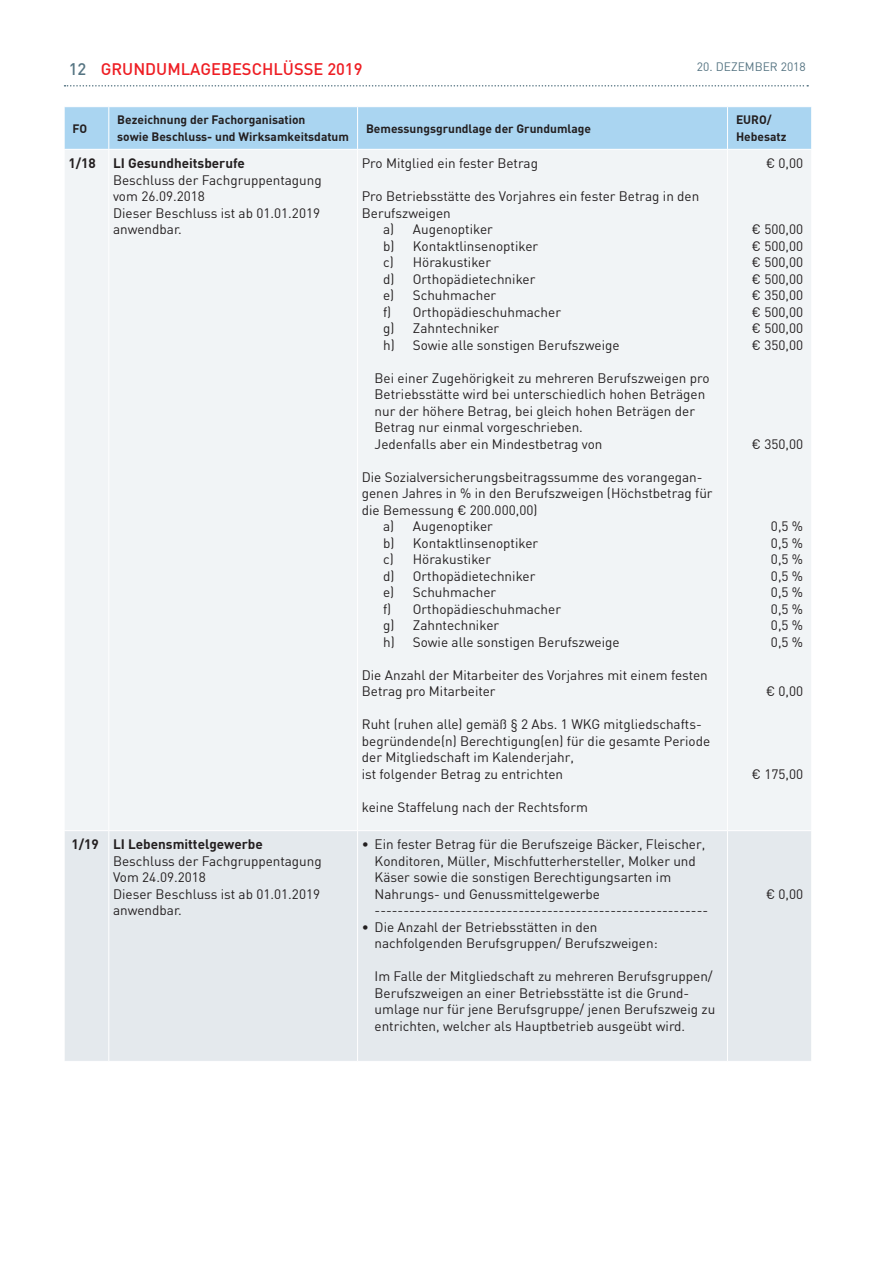
<style>
.page{position:relative;width:893px;height:1263px;background:#fff}
.page>*{position:absolute;margin:0;border:0;box-sizing:border-box;transform-origin:0 0}
.t1{font:500 16.5px "DIN";color:#ee1d23}
.TB_-_Absatz{font:13.5px/16.5px "DIN";color:#231f20}
.TB_-_Inhalt{font:13.5px/16.5px "DIN";color:#231f20}
.TB_-_Inhalt_rechtsbü{font:13.5px "DIN";color:#231f20}
.TB_-_Inhalt-2{font:700 13.5px "DIN";color:#231f20}
.Tabelle_-_Kopfzeile{font:700 12px/16.5px "DIN";color:#231f20}
.t2{font:12px "DIN";color:#557482}
.s1{color:#557482}
</style>
<div class="page">
<svg style="left:65px;top:85px;width:743px;height:2px"></svg>
<div style="left:65px;top:107px;width:746px;height:42px;background:#aad5f1"></div>
<div style="left:65px;top:150px;width:746px;height:680px;background:#f1f4f6"></div>
<div style="left:65px;top:831px;width:746px;height:230px;background:#e4e9ed"></div>
<hr style="left:108px;top:107px;width:1px;height:42px;background:#fff">
<hr style="left:357px;top:107px;width:1px;height:42px;background:#fff">
<hr style="left:727px;top:107px;width:1px;height:42px;background:#fff">
<hr style="left:108px;top:150px;width:1px;height:680px;background:#fff">
<hr style="left:357px;top:150px;width:1px;height:680px;background:#fff">
<hr style="left:727px;top:150px;width:1px;height:680px;background:#fff">
<hr style="left:108px;top:831px;width:1px;height:230px;background:#fff">
<hr style="left:357px;top:831px;width:1px;height:230px;background:#fff">
<hr style="left:727px;top:831px;width:1px;height:230px;background:#fff">
<p class="t1" style="left:69px;top:58px;width:295px"><span class="s1">12</span> GRUNDUMLAGEBESCHLÜSSE 2019</p>
<p class="t2" style="left:697px;top:59px;width:110px">20. DEZEMBER 2018</p>
<p class="Tabelle_-_Kopfzeile" style="left:73px;top:119px;width:16px">FO</p>
<p class="Tabelle_-_Kopfzeile" style="left:117px;top:111px;width:233px">Bezeichnung der Fachorganisation<br>sowie Beschluss- und Wirksamkeitsdatum</p>
<p class="Tabelle_-_Kopfzeile" style="left:366px;top:119px;width:227px">Bemessungsgrundlage der Grundumlage</p>
<p class="Tabelle_-_Kopfzeile" style="left:736px;top:111px;width:52px">EURO/<br>Hebesatz</p>
<p class="TB_-_Inhalt-2" style="left:68px;top:154px;width:29px">1/18</p>
<p class="TB_-_Inhalt-2" style="left:113px;top:154px;width:133px">LI Gesundheitsberufe</p>
<p class="TB_-_Inhalt" style="left:113px;top:171px;width:210px">Beschluss der Fachgruppentagung</p>
<p class="TB_-_Inhalt" style="left:113px;top:188px;width:93px">vom 26.09.2018</p>
<p class="TB_-_Inhalt" style="left:113px;top:204px;width:209px">Dieser Beschluss ist ab 01.01.2019 anwendbar.</p>
<p class="TB_-_Inhalt_rechtsbü" style="left:766px;top:155px;width:39px">€ 0,00</p>
<p class="TB_-_Inhalt" style="left:362px;top:155px;width:178px">Pro Mitglied ein fester Betrag</p>
<p class="TB_-_Inhalt" style="left:362px;top:188px;width:339px">Pro Betriebsstätte des Vorjahres ein fester Betrag in den<br>Berufszweigen</p>
<p class="TB_-_Absatz" style="left:383px;top:221px;width:111px">a) Augenoptiker</p>
<p class="TB_-_Absatz" style="left:383px;top:237px;width:157px">b) Kontaktlinsenoptiker</p>
<p class="TB_-_Absatz" style="left:383px;top:254px;width:110px">c) Hörakustiker</p>
<p class="TB_-_Absatz" style="left:383px;top:270px;width:154px">d) Orthopädietechniker</p>
<p class="TB_-_Absatz" style="left:383px;top:287px;width:115px">e) Schuhmacher</p>
<p class="TB_-_Absatz" style="left:383px;top:303px;width:179px">f) Orthopädieschuhmacher</p>
<p class="TB_-_Absatz" style="left:383px;top:320px;width:118px">g) Zahntechniker</p>
<p class="TB_-_Absatz" style="left:383px;top:336px;width:238px">h) Sowie alle sonstigen Berufszweige</p>
<p class="TB_-_Absatz" style="left:375px;top:369px;width:336px">Bei einer Zugehörigkeit zu mehreren Berufszweigen pro Betriebsstätte wird bei unterschiedlich hohen Beträgen nur der höhere Betrag, bei gleich hohen Beträgen der Betrag nur einmal vorgeschrieben.</p>
<p class="TB_-_Absatz" style="left:375px;top:435px;width:229px">Jedenfalls aber ein Mindestbetrag von</p>
<p class="TB_-_Inhalt" style="left:362px;top:468px;width:352px">Die Sozialversicherungsbeitragssumme des vorangegan&shy;genen Jahres in % in den Berufszweigen (Höchstbetrag für die Bemessung € 200.000,00)</p>
<p class="TB_-_Absatz" style="left:383px;top:518px;width:111px">a) Augenoptiker</p>
<p class="TB_-_Absatz" style="left:383px;top:534px;width:157px">b) Kontaktlinsenoptiker</p>
<p class="TB_-_Absatz" style="left:383px;top:551px;width:110px">c) Hörakustiker</p>
<p class="TB_-_Absatz" style="left:383px;top:567px;width:154px">d) Orthopädietechniker</p>
<p class="TB_-_Absatz" style="left:383px;top:584px;width:115px">e) Schuhmacher</p>
<p class="TB_-_Absatz" style="left:383px;top:600px;width:179px">f) Orthopädieschuhmacher</p>
<p class="TB_-_Absatz" style="left:383px;top:617px;width:118px">g) Zahntechniker</p>
<p class="TB_-_Absatz" style="left:383px;top:633px;width:238px">h) Sowie alle sonstigen Berufszweige</p>
<p class="TB_-_Inhalt" style="left:362px;top:666px;width:348px">Die Anzahl der Mitarbeiter des Vorjahres mit einem festen<br>Betrag pro Mitarbeiter</p>
<p class="TB_-_Inhalt" style="left:362px;top:716px;width:350px">Ruht (ruhen alle) gemäß § 2 Abs. 1 WKG mitgliedschafts&shy;begründende(n) Berechtigung(en) für die gesamte Periode der Mitgliedschaft im Kalenderjahr,<br>ist folgender Betrag zu entrichten</p>
<p class="TB_-_Inhalt" style="left:362px;top:798px;width:228px">keine Staffelung nach der Rechtsform</p>
<p class="TB_-_Inhalt_rechtsbü" style="left:752px;top:221px;width:53px">€ 500,00</p>
<p class="TB_-_Inhalt_rechtsbü" style="left:752px;top:237px;width:53px">€ 500,00</p>
<p class="TB_-_Inhalt_rechtsbü" style="left:752px;top:254px;width:53px">€ 500,00</p>
<p class="TB_-_Inhalt_rechtsbü" style="left:752px;top:270px;width:53px">€ 500,00</p>
<p class="TB_-_Inhalt_rechtsbü" style="left:752px;top:287px;width:53px">€ 350,00</p>
<p class="TB_-_Inhalt_rechtsbü" style="left:752px;top:303px;width:53px">€ 500,00</p>
<p class="TB_-_Inhalt_rechtsbü" style="left:752px;top:320px;width:53px">€ 500,00</p>
<p class="TB_-_Inhalt_rechtsbü" style="left:752px;top:336px;width:53px">€ 350,00</p>
<p class="TB_-_Inhalt_rechtsbü" style="left:752px;top:435px;width:53px">€ 350,00</p>
<p class="TB_-_Inhalt_rechtsbü" style="left:771px;top:518px;width:34px">0,5 %</p>
<p class="TB_-_Inhalt_rechtsbü" style="left:771px;top:534px;width:34px">0,5 %</p>
<p class="TB_-_Inhalt_rechtsbü" style="left:771px;top:551px;width:34px">0,5 %</p>
<p class="TB_-_Inhalt_rechtsbü" style="left:771px;top:567px;width:34px">0,5 %</p>
<p class="TB_-_Inhalt_rechtsbü" style="left:771px;top:584px;width:34px">0,5 %</p>
<p class="TB_-_Inhalt_rechtsbü" style="left:771px;top:600px;width:34px">0,5 %</p>
<p class="TB_-_Inhalt_rechtsbü" style="left:771px;top:617px;width:34px">0,5 %</p>
<p class="TB_-_Inhalt_rechtsbü" style="left:771px;top:633px;width:34px">0,5 %</p>
<p class="TB_-_Inhalt_rechtsbü" style="left:766px;top:683px;width:39px">€ 0,00</p>
<p class="TB_-_Inhalt_rechtsbü" style="left:752px;top:765px;width:53px">€ 175,00</p>
<p class="TB_-_Inhalt-2" style="left:72px;top:836px;width:29px">1/19</p>
<p class="TB_-_Inhalt-2" style="left:113px;top:836px;width:151px">LI Lebensmittelgewerbe</p>
<p class="TB_-_Inhalt" style="left:113px;top:852px;width:210px">Beschluss der Fachgruppentagung</p>
<p class="TB_-_Inhalt" style="left:113px;top:869px;width:94px">Vom 24.09.2018</p>
<p class="TB_-_Inhalt" style="left:113px;top:885px;width:209px">Dieser Beschluss ist ab 01.01.2019</p>
<p class="TB_-_Inhalt" style="left:113px;top:902px;width:70px">anwendbar.</p>
<p class="TB_-_Absatz" style="left:375px;top:836px;width:332px;text-indent:-13px">• Ein fester Betrag für die Berufszeige Bäcker, Fleischer, Konditoren, Müller, Mischfutterhersteller, Molker und Käser sowie die sonstigen Berechtigungsarten im Nahrungs- und Genussmittelgewerbe</p>
<p class="TB_-_Absatz" style="left:375px;top:902px;width:335px">----------------------------------------------------------</p>
<p class="TB_-_Absatz" style="left:375px;top:918px;width:285px;text-indent:-13px">• Die Anzahl der Betriebsstätten in den nachfolgenden Berufsgruppen/ Berufszweigen:</p>
<p class="TB_-_Absatz" style="left:375px;top:968px;width:342px">Im Falle der Mitgliedschaft zu mehreren Berufsgruppen/ Berufszweigen an einer Betriebsstätte ist die Grund&shy;umlage nur für jene Berufsgruppe/ jenen Berufszweig zu entrichten, welcher als Hauptbetrieb ausgeübt wird.</p>
<p class="TB_-_Inhalt_rechtsbü" style="left:766px;top:886px;width:39px">€ 0,00</p>
</div>
